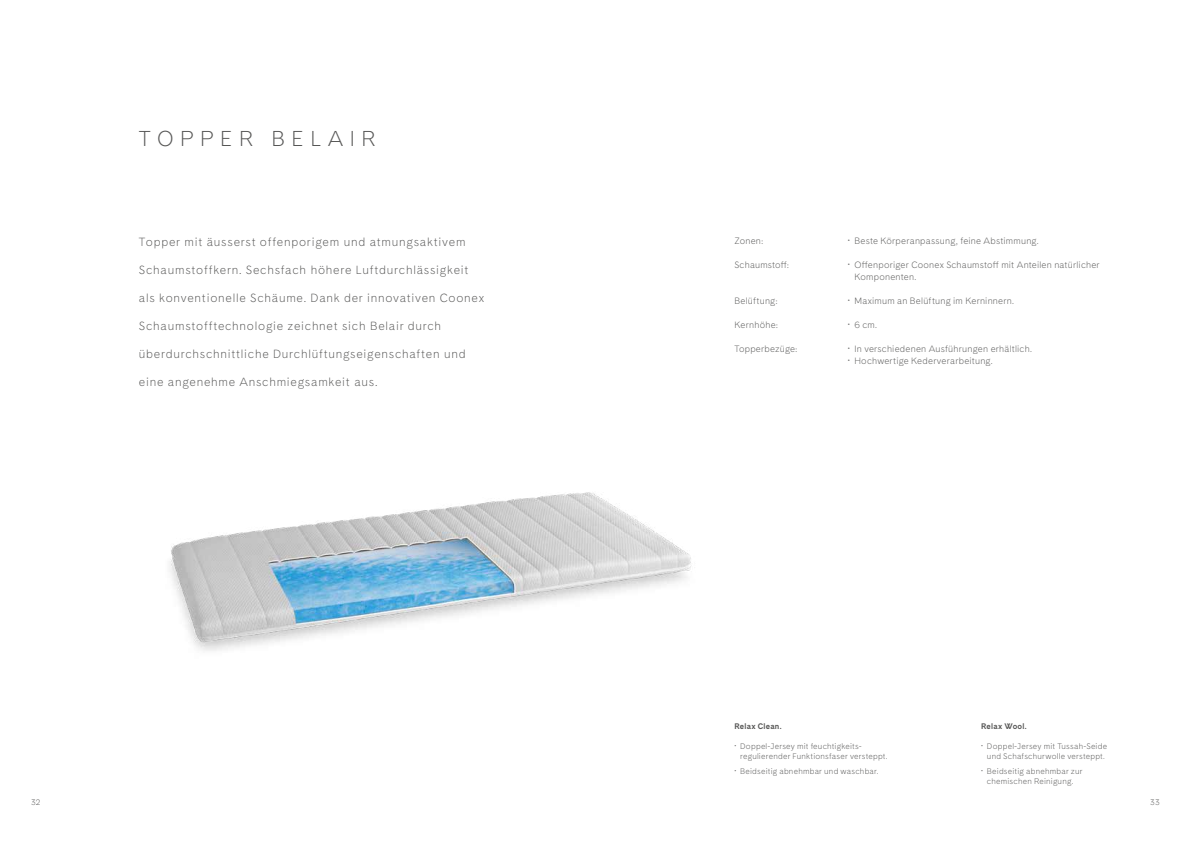
<style>
.page{position:relative;width:1191px;height:842px;background:#fff}
.page>*{position:absolute;margin:0;border:0;box-sizing:border-box;transform-origin:0 0}
.t1{font:300 20px "Cadiz";letter-spacing:.325em;color:#565655}
.t2{font:300 11px "Cadiz";letter-spacing:.07em;color:#565655}
.t3{font:300 8.5px/12px "Cadiz";letter-spacing:.025em;color:#565655}
.t4{font:300 7.5px/10px "Cadiz";letter-spacing:.03em;color:#565655;text-align:center}
.t5{font:700 7.5px "Cadiz";letter-spacing:.03em;color:#565655}
</style>
<div class="page">
<img style="left:170px;top:492px;width:521px;height:159px">
<h1 class="t1" style="left:139px;top:125px;width:238px">TOPPER BELAIR</h1>
<p class="t2" style="left:139px;top:234px;width:328px">Topper mit äusserst offenporigem und atmungsaktivem</p>
<p class="t2" style="left:139px;top:262px;width:331px">Schaumstoffkern. Sechsfach höhere Luftdurchlässigkeit</p>
<p class="t2" style="left:139px;top:290px;width:347px">als konventionelle Schäume. Dank der innovativen Coonex</p>
<p class="t2" style="left:139px;top:318px;width:304px">Schaumstofftechnologie zeichnet sich Belair durch</p>
<p class="t2" style="left:139px;top:346px;width:328px">überdurchschnittliche Durchlüftungseigenschaften und</p>
<p class="t2" style="left:139px;top:374px;width:240px">eine angenehme Anschmiegsamkeit aus.</p>
<p class="t4" style="left:31px;top:797px;width:11px">32</p>
<p class="t3" style="left:734px;top:234px;width:30px">Zonen:</p>
<p class="t3" style="left:848px;top:234px;width:192px">• Beste Körperanpassung, feine Abstimmung.</p>
<p class="t3" style="left:734px;top:258px;width:56px">Schaumstoff:</p>
<p class="t3" style="left:854px;top:258px;width:247px;text-indent:-7px">• Offenporiger Coonex Schaumstoff mit Anteilen natürlicher<br>Komponenten.</p>
<p class="t3" style="left:734px;top:294px;width:44px">Belüftung:</p>
<p class="t3" style="left:848px;top:294px;width:168px">• Maximum an Belüftung im Kerninnern.</p>
<p class="t3" style="left:734px;top:318px;width:45px">Kernhöhe:</p>
<p class="t3" style="left:848px;top:318px;width:31px">• 6 cm.</p>
<p class="t3" style="left:734px;top:342px;width:64px">Topperbezüge:</p>
<p class="t3" style="left:848px;top:342px;width:186px">• In verschiedenen Ausführungen erhältlich.</p>
<p class="t3" style="left:848px;top:354px;width:146px">• Hochwertige Kederverarbeitung.</p>
<p class="t5" style="left:734px;top:720px;width:49px">Relax Clean.</p>
<p class="t4" style="left:740px;top:741px;width:149px;text-align:left;text-indent:-6px">• Doppel-Jersey mit feuchtigkeits&shy;regulierender Funktionsfaser versteppt.</p>
<p class="t4" style="left:734px;top:766px;width:145px">• Beidseitig abnehmbar und waschbar.</p>
<p class="t5" style="left:981px;top:720px;width:47px">Relax Wool.</p>
<p class="t4" style="left:981px;top:741px;width:127px">• Doppel-Jersey mit Tussah-Seide und Schafschurwolle versteppt.</p>
<p class="t4" style="left:981px;top:766px;width:103px">• Beidseitig abnehmbar zur chemischen Reinigung.</p>
<p class="t4" style="left:1150px;top:797px;width:11px">33</p>
</div>
